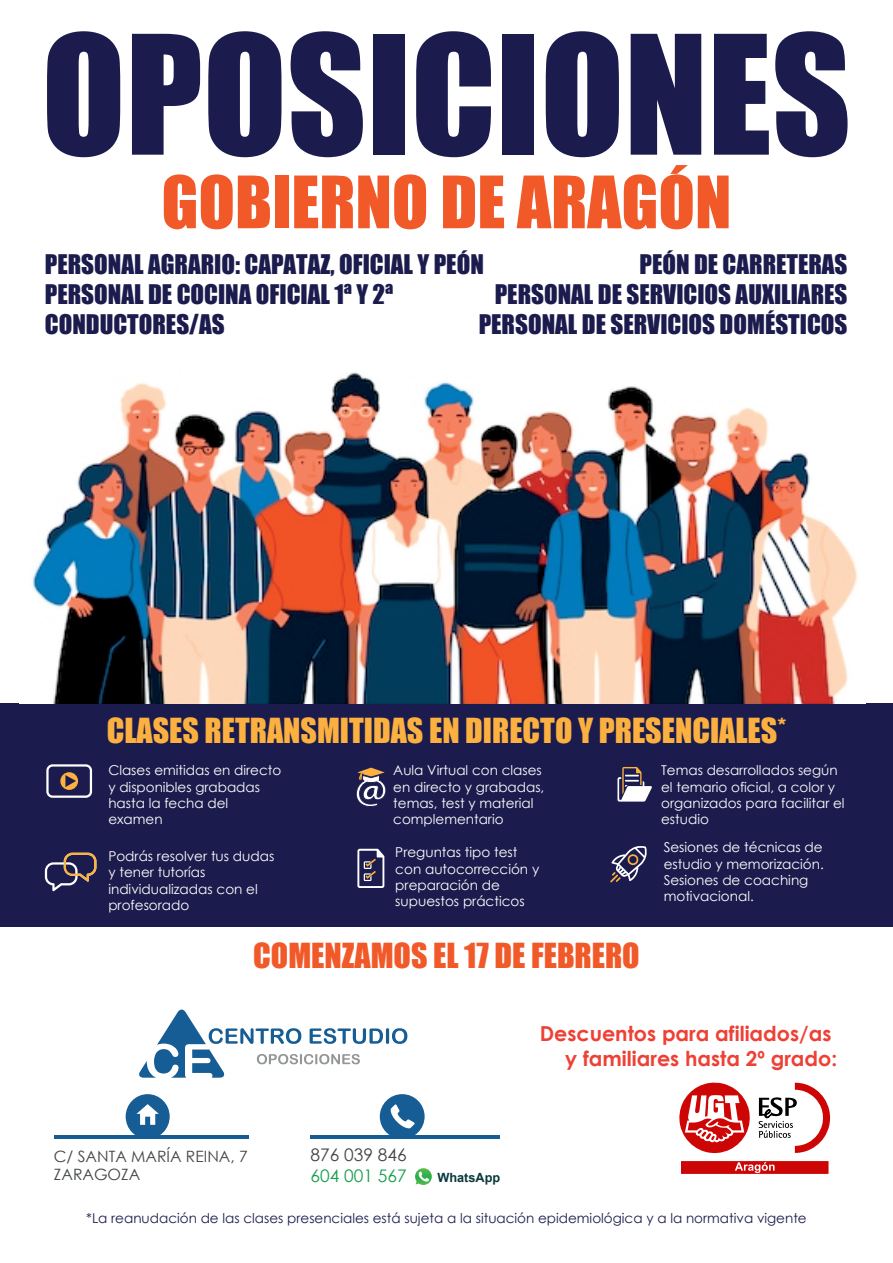
<style>
.page{position:relative;width:893px;height:1263px;background:#fff}
.page>*{position:absolute;margin:0;border:0;box-sizing:border-box;transform-origin:0 0}
.t1{font:152.85px "Impact";color:#1b1c4d}
.t2{font:66.75px "Impact";color:#f15929}
.t3{font:31.8px "Impact";color:#fbb03f}
.t4{font:31.8px "Impact";color:#f15929}
.t5{font:24.9px/29.8px "Impact";color:#1b1c4d}
.t6{font:700 20.7px/24.8px "Century Gothic";color:#ee4136;text-align:right}
.t7{font:17.4px "Century Gothic";color:#424545}
.t8{font:17.4px "Century Gothic";color:#189e4e}
.t9{font:15.6px/18.8px "Century Gothic";color:#424545}
.t10{font:13.65px/16.4px "Century Gothic";color:#fff}
.t11{font:13.5px/16.2px "Century Gothic";color:#fff}
.t12{font:13.5px "Century Gothic";color:#1b1c4d}
.t13{font:700 12.75px "Arial";color:#0a383e}
</style>
<div class="page">
<div style="left:0;top:704px;width:893px;height:223px;background:#1b1c4d"></div>
<svg style="left:139px;top:1009px;width:268px;height:69px"></svg>
<div style="left:380px;top:1094px;width:45px;height:45px;background:#155d94;border-radius:50%"></div>
<hr style="left:310px;top:1135px;width:190px;height:4px;background:#155d94">
<svg style="left:391px;top:1104px;width:24px;height:24px"></svg>
<svg style="left:126px;top:1094px;width:44px;height:41px"></svg>
<hr style="left:54px;top:1135px;width:195px;height:4px;background:#155d94">
<svg style="left:415px;top:1168px;width:17px;height:17px"></svg>
<div style="left:46px;top:764px;width:46px;height:34px;border:2px solid #fff;border-radius:5px"></div>
<svg style="left:60px;top:772px;width:18px;height:18px"></svg>
<svg style="left:65px;top:775px;width:11px;height:12px"></svg>
<svg style="left:356px;top:768px;width:30px;height:39px"></svg>
<svg style="left:617px;top:767px;width:35px;height:35px"></svg>
<svg style="left:610px;top:846px;width:37px;height:36px"></svg>
<svg style="left:45px;top:853px;width:51px;height:38px"></svg>
<svg style="left:357px;top:849px;width:27px;height:39px"></svg>
<svg style="left:679px;top:1082px;width:71px;height:71px"></svg>
<svg style="left:759px;top:1083px;width:71px;height:70px"></svg>
<svg style="left:681px;top:1161px;width:147px;height:13px;background:#d21b1b"></svg>
<img style="left:32px;top:372px;width:826px;height:332px">
<h1 class="t1" style="left:42px;top:-24px;width:811px">OPOSICIONES</h1>
<h2 class="t2" style="left:161px;top:150px;width:571px">GOBIERNO DE ARAGÓN</h2>
<h3 class="t5" style="left:45px;top:249px;width:441px">PERSONAL AGRARIO: CAPATAZ, OFICIAL Y PEÓN<br>PERSONAL DE COCINA OFICIAL 1ª Y 2ª<br>CONDUCTORES/AS</h3>
<h3 class="t5" style="left:479px;top:249px;width:370px;text-align:right">PEÓN DE CARRETERAS<br>PERSONAL DE SERVICIOS AUXILIARES<br>PERSONAL DE SERVICIOS DOMÉSTICOS</h3>
<h3 class="t3" style="left:107px;top:706px;width:681px">CLASES RETRANSMITIDAS EN DIRECTO Y PRESENCIALES*</h3>
<p class="t11" style="left:108px;top:762px;width:174px">Clases emitidas en directo y disponibles grabadas hasta la fecha del examen</p>
<p class="t11" style="left:393px;top:762px;width:153px">Aula Virtual con clases en directo y grabadas, temas, test y material complementario</p>
<p class="t11" style="left:661px;top:762px;width:185px">Temas desarrollados según el temario oficial, a color y organizados para facilitar el estudio</p>
<p class="t10" style="left:108px;top:848px;width:167px">Podrás resolver tus dudas y tener tutorías individualizadas con el profesorado</p>
<p class="t10" style="left:395px;top:844px;width:145px">Preguntas tipo test con autocorrección y preparación de supuestos prácticos</p>
<p class="t10" style="left:664px;top:839px;width:162px">Sesiones de técnicas de estudio y memorización.<br>Sesiones de coaching motivacional.</p>
<h3 class="t4" style="left:253px;top:931px;width:388px">COMENZAMOS EL 17 DE FEBRERO</h3>
<p class="t9" style="left:54px;top:1146px;width:195px">C/ SANTA MARÍA REINA, 7<br>ZARAGOZA</p>
<p class="t7" style="left:310px;top:1143px;width:98px">876 039 846</p>
<p class="t8" style="left:310px;top:1164px;width:98px">604 001 567</p>
<p class="t13" style="left:437px;top:1169px;width:64px">WhatsApp</p>
<h3 class="t6" style="left:540px;top:1021px;width:299px">Descuentos para afiliados/as y familiares hasta 2º grado:</h3>
<p class="t12" style="left:86px;top:1209px;width:722px">*La reanudación de las clases presenciales está sujeta a la situación epidemiológica y a la normativa vigente</p>
</div>
